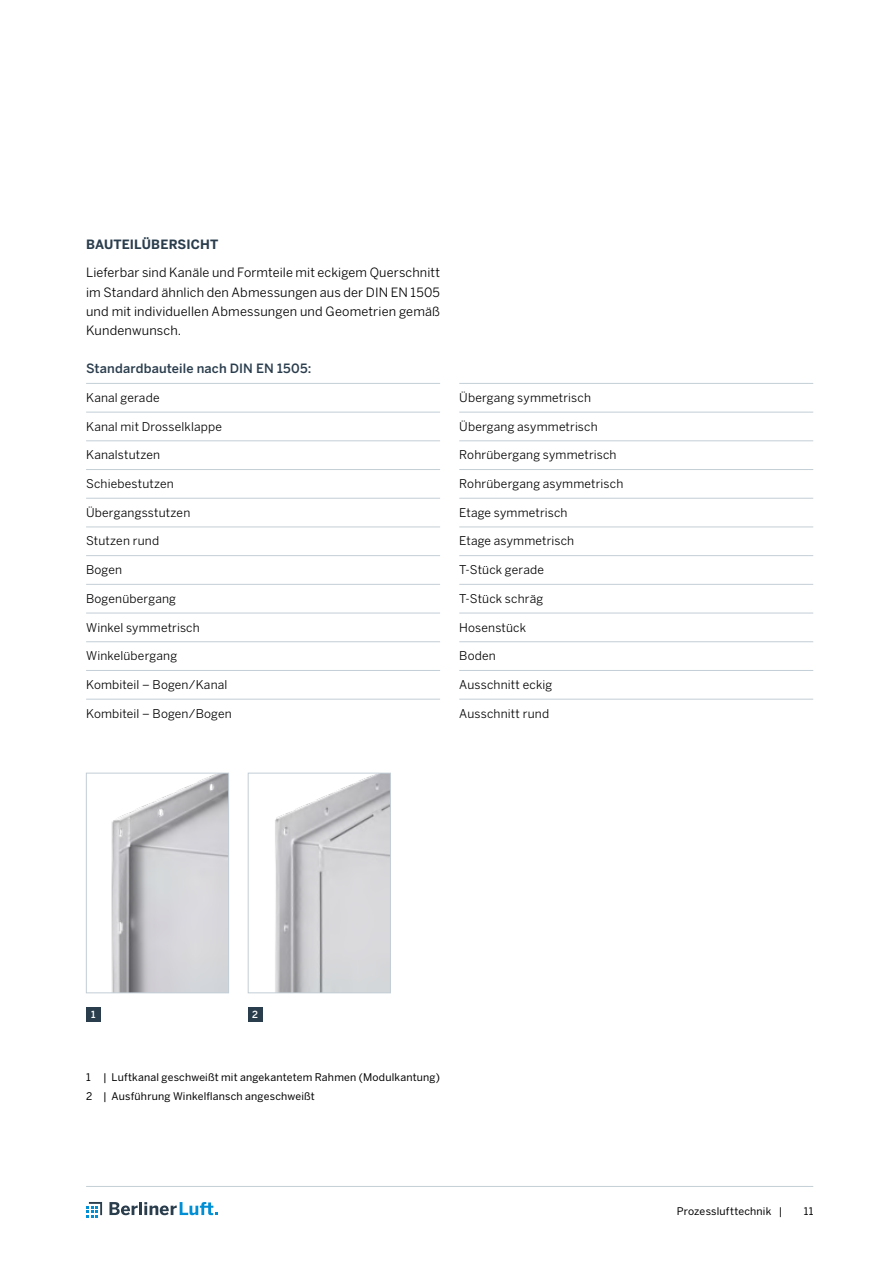
<style>
.page{position:relative;width:893px;height:1263px;background:#fff}
.page>*{position:absolute;margin:0;border:0;box-sizing:border-box;transform-origin:0 0}
.t1{font:12.75px/19.2px "Benton Sans";letter-spacing:.01em;color:#000;text-align:justify}
.t2{font:500 12.75px "Benton Sans";letter-spacing:.01em;color:#2a3d4d}
.t3{font:700 12.75px "Benton Sans";letter-spacing:.005em;color:#2a3d4d}
.t4{font:12px "Benton Sans";letter-spacing:.015em;color:#000}
.t5{font:10.5px/19.2px "Benton Sans";letter-spacing:.015em;color:#000}
.t6{font:500 9.75px "Benton Sans";color:#fff}
</style>
<div class="page">
<hr style="left:86px;top:1186px;width:727px;height:1px;background:#c3ced6">
<svg style="left:86px;top:1202px;width:16px;height:16px"></svg>
<svg style="left:109px;top:1202px;width:109px;height:13px"></svg>
<hr style="left:86px;top:383px;width:354px;height:1px;background:#c3ced6">
<hr style="left:86px;top:412px;width:354px;height:1px;background:#c3ced6">
<hr style="left:86px;top:440px;width:354px;height:1px;background:#c3ced6">
<hr style="left:86px;top:469px;width:354px;height:1px;background:#c3ced6">
<hr style="left:86px;top:498px;width:354px;height:1px;background:#c3ced6">
<hr style="left:86px;top:526px;width:354px;height:1px;background:#c3ced6">
<hr style="left:86px;top:555px;width:354px;height:1px;background:#c3ced6">
<hr style="left:86px;top:584px;width:354px;height:1px;background:#c3ced6">
<hr style="left:86px;top:613px;width:354px;height:1px;background:#c3ced6">
<hr style="left:86px;top:641px;width:354px;height:1px;background:#c3ced6">
<hr style="left:86px;top:670px;width:354px;height:1px;background:#c3ced6">
<hr style="left:86px;top:699px;width:354px;height:1px;background:#c3ced6">
<img style="left:111px;top:775px;width:116px;height:216px">
<div style="left:86px;top:773px;width:143px;height:220px;border:1px solid #c3ced6"></div>
<div style="left:86px;top:1007px;width:15px;height:15px;background:#2a3d4d"></div>
<img style="left:275px;top:775px;width:114px;height:216px">
<div style="left:248px;top:773px;width:143px;height:220px;border:1px solid #c3ced6"></div>
<div style="left:248px;top:1007px;width:15px;height:15px;background:#2a3d4d"></div>
<hr style="left:459px;top:383px;width:354px;height:1px;background:#c3ced6">
<hr style="left:459px;top:412px;width:354px;height:1px;background:#c3ced6">
<hr style="left:459px;top:440px;width:354px;height:1px;background:#c3ced6">
<hr style="left:459px;top:469px;width:354px;height:1px;background:#c3ced6">
<hr style="left:459px;top:498px;width:354px;height:1px;background:#c3ced6">
<hr style="left:459px;top:526px;width:354px;height:1px;background:#c3ced6">
<hr style="left:459px;top:555px;width:354px;height:1px;background:#c3ced6">
<hr style="left:459px;top:584px;width:354px;height:1px;background:#c3ced6">
<hr style="left:459px;top:613px;width:354px;height:1px;background:#c3ced6">
<hr style="left:459px;top:641px;width:354px;height:1px;background:#c3ced6">
<hr style="left:459px;top:670px;width:354px;height:1px;background:#c3ced6">
<hr style="left:459px;top:699px;width:354px;height:1px;background:#c3ced6">
<p class="t3" style="left:86px;top:236px;width:134px">BAUTEILÜBERSICHT</p>
<p class="t1" style="left:86px;top:263px;width:356px">Lieferbar sind Kanäle und Formteile mit eckigem Querschnitt im Standard ähnlich den Abmessungen aus der DIN EN 1505 und mit individuellen Abmessungen und Geometrien gemäß Kundenwunsch.</p>
<p class="t2" style="left:86px;top:361px;width:227px">Standardbauteile nach DIN EN 1505:</p>
<p class="t4" style="left:86px;top:390px;width:75px">Kanal gerade</p>
<p class="t4" style="left:86px;top:419px;width:137px">Kanal mit Drosselklappe</p>
<p class="t4" style="left:86px;top:448px;width:76px">Kanalstutzen</p>
<p class="t4" style="left:86px;top:476px;width:89px">Schiebestutzen</p>
<p class="t4" style="left:86px;top:505px;width:106px">Übergangsstutzen</p>
<p class="t4" style="left:86px;top:534px;width:75px">Stutzen rund</p>
<p class="t4" style="left:86px;top:563px;width:38px">Bogen</p>
<p class="t4" style="left:86px;top:591px;width:91px">Bogenübergang</p>
<p class="t4" style="left:86px;top:620px;width:115px">Winkel symmetrisch</p>
<p class="t4" style="left:86px;top:649px;width:93px">Winkelübergang</p>
<p class="t4" style="left:86px;top:677px;width:143px">Kombiteil – Bogen/Kanal</p>
<p class="t4" style="left:86px;top:706px;width:147px">Kombiteil – Bogen/Bogen</p>
<p class="t4" style="left:459px;top:390px;width:133px">Übergang symmetrisch</p>
<p class="t4" style="left:459px;top:419px;width:140px">Übergang asymmetrisch</p>
<p class="t4" style="left:459px;top:448px;width:159px">Rohrübergang symmetrisch</p>
<p class="t4" style="left:459px;top:476px;width:166px">Rohrübergang asymmetrisch</p>
<p class="t4" style="left:459px;top:505px;width:110px">Etage symmetrisch</p>
<p class="t4" style="left:459px;top:534px;width:117px">Etage asymmetrisch</p>
<p class="t4" style="left:459px;top:563px;width:86px">T-Stück gerade</p>
<p class="t4" style="left:459px;top:591px;width:86px">T-Stück schräg</p>
<p class="t4" style="left:459px;top:620px;width:68px">Hosenstück</p>
<p class="t4" style="left:459px;top:649px;width:38px">Boden</p>
<p class="t4" style="left:459px;top:677px;width:95px">Ausschnitt eckig</p>
<p class="t4" style="left:459px;top:706px;width:91px">Ausschnitt rund</p>
<p class="t6" style="left:91px;top:1009px;width:6px">1</p>
<p class="t6" style="left:252px;top:1009px;width:7px">2</p>
<p class="t5" style="left:86px;top:1068px;width:355px">1 | Luftkanal geschweißt mit angekantetem Rahmen (Modulkantung)<br>2 | Ausführung Winkelflansch angeschweißt</p>
<p class="t5" style="left:677px;top:1201px;width:107px">Prozesslufttechnik |</p>
<p class="t5" style="left:804px;top:1202px;width:11px">11</p>
</div>
